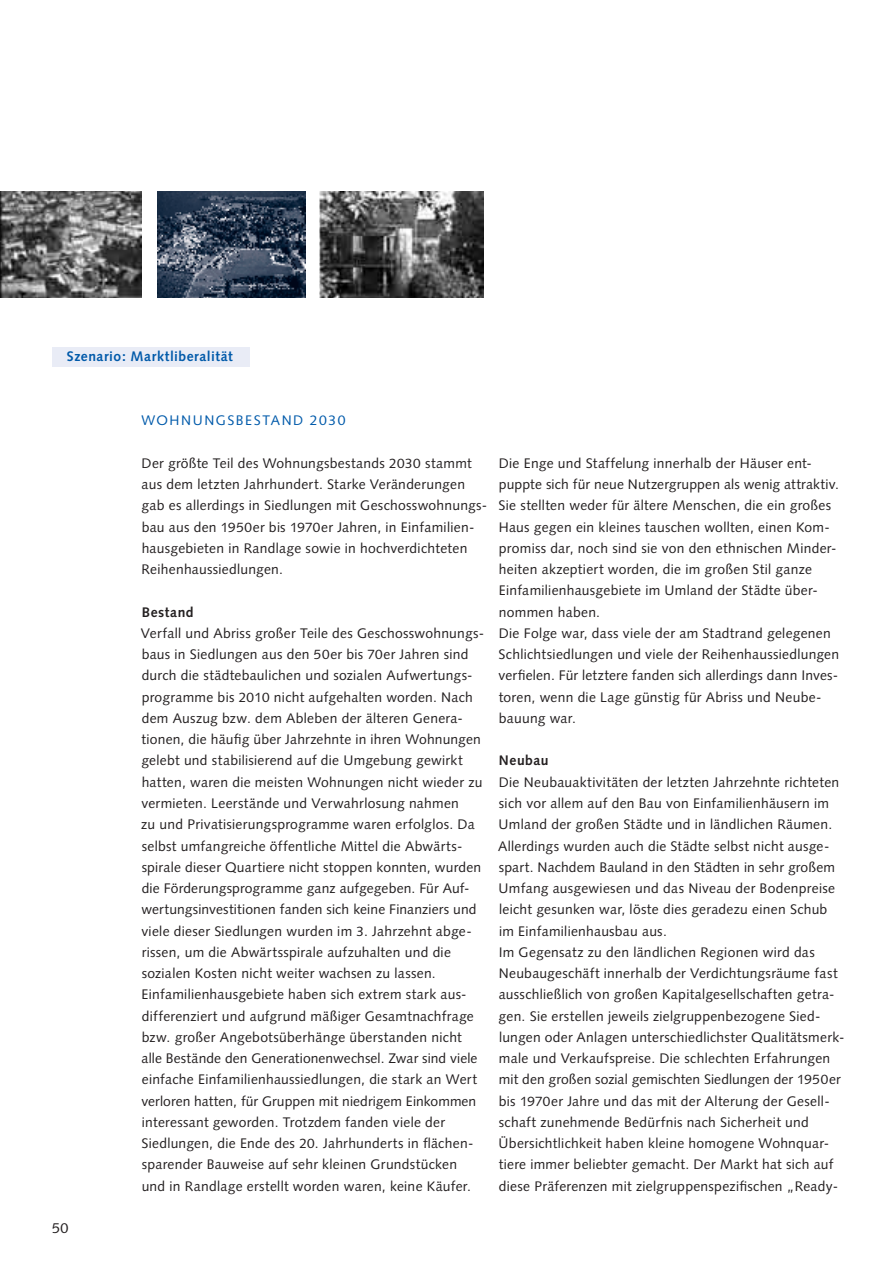
<style>
.page{position:relative;width:893px;height:1263px;background:#fff}
.page>*{position:absolute;margin:0;border:0;box-sizing:border-box;transform-origin:0 0}
.t1{font:14.25px "Syntax";color:#231f20}
.t2{font:13.8px/21.3px "Syntax";letter-spacing:.02em;color:#231f20}
.t3{font:700 13.8px "Syntax";letter-spacing:.04em;color:#015aaa}
.t4{font:13.8px "Syntax";letter-spacing:.115em;color:#015aaa}
.t5{font:700 13.8px "Syntax";letter-spacing:.04em;color:#231f20}
.s1{font-size:13.5px}
</style>
<div class="page">
<div style="left:52px;top:348px;width:198px;height:19px;background:#e9ecf6"></div>
<img style="left:0;top:191px;width:141px;height:107px">
<img style="left:157px;top:191px;width:148px;height:107px">
<img style="left:320px;top:191px;width:164px;height:107px">
<p class="t3" style="left:67px;top:349px;width:167px">Szenario: Marktliberalität</p>
<p class="t1" style="left:52px;top:1220px;width:18px">50</p>
<p class="t4" style="left:141px;top:412px;width:206px">WOHNUNGSBESTAND 2030</p>
<p class="t2" style="left:141px;top:452px;width:347px">Der größte Teil des Wohnungsbestands <span class="s1">2030</span> stammt aus dem letzten Jahrhundert. Starke Veränderungen gab es allerdings in Siedlungen mit Geschosswohnungs&shy;bau aus den <span class="s1">1950</span>er bis <span class="s1">1970</span>er Jahren, in Einfamilien&shy;hausgebieten in Randlage sowie in hochverdichteten Reihenhaussiedlungen.</p>
<p class="t5" style="left:142px;top:604px;width:53px">Bestand</p>
<p class="t2" style="left:141px;top:622px;width:345px">Verfall und Abriss großer Teile des Geschosswohnungs&shy;baus in Siedlungen aus den <span class="s1">50</span>er bis <span class="s1">70</span>er Jahren sind durch die städtebaulichen und sozialen Aufwertungs&shy;programme bis <span class="s1">2010</span> nicht aufgehalten worden. Nach dem Auszug bzw. dem Ableben der älteren Genera&shy;tionen, die häufig über Jahrzehnte in ihren Wohnungen gelebt und stabilisierend auf die Umgebung gewirkt hatten, waren die meisten Wohnungen nicht wieder zu vermieten. Leerstände und Verwahrlosung nahmen<br>zu und Privatisierungsprogramme waren erfolglos. Da selbst umfangreiche öffentliche Mittel die Abwärts&shy;spirale dieser Quartiere nicht stoppen konnten, wurden die Förderungsprogramme ganz aufgegeben. Für Auf&shy;wertungsinvestitionen fanden sich keine Finanziers und viele dieser Siedlungen wurden im <span class="s1">3</span>. Jahrzehnt abge&shy;rissen, um die Abwärtsspirale aufzuhalten und die sozialen Kosten nicht weiter wachsen zu lassen.<br>Einfamilienhausgebiete haben sich extrem stark aus&shy;differenziert und aufgrund mäßiger Gesamtnachfrage bzw. großer Angebotsüberhänge überstanden nicht alle Bestände den Generationenwechsel. Zwar sind viele einfache Einfamilienhaussiedlungen, die stark an Wert verloren hatten, für Gruppen mit niedrigem Einkommen interessant geworden. Trotzdem fanden viele der Siedlungen, die Ende des <span class="s1">20</span>. Jahrhunderts in flächen&shy;sparender Bauweise auf sehr kleinen Grundstücken<br>und in Randlage erstellt worden waren, keine Käufer.</p>
<p class="t2" style="left:499px;top:452px;width:342px">Die Enge und Staffelung innerhalb der Häuser ent&shy;puppte sich für neue Nutzergruppen als wenig attraktiv.<br>Sie stellten weder für ältere Menschen, die ein großes Haus gegen ein kleines tauschen wollten, einen Kom&shy;promiss dar, noch sind sie von den ethnischen Minder&shy;heiten akzeptiert worden, die im großen Stil ganze Einfamilienhausgebiete im Umland der Städte über&shy;nommen haben.<br>Die Folge war, dass viele der am Stadtrand gelegenen Schlichtsiedlungen und viele der Reihenhaussiedlungen verfielen. Für letztere fanden sich allerdings dann Inves&shy;toren, wenn die Lage günstig für Abriss und Neube&shy;bauung war.</p>
<p class="t5" style="left:499px;top:753px;width:51px">Neubau</p>
<p class="t2" style="left:498px;top:771px;width:348px">Die Neubauaktivitäten der letzten Jahrzehnte richteten sich vor allem auf den Bau von Einfamilienhäusern im Umland der großen Städte und in ländlichen Räumen.<br>Allerdings wurden auch die Städte selbst nicht ausge&shy;spart. Nachdem Bauland in den Städten in sehr großem Umfang ausgewiesen und das Niveau der Bodenpreise leicht gesunken war, löste dies geradezu einen Schub im Einfamilienhausbau aus.<br>Im Gegensatz zu den ländlichen Regionen wird das Neubaugeschäft innerhalb der Verdichtungsräume fast ausschließlich von großen Kapitalgesellschaften getra&shy;gen. Sie erstellen jeweils zielgruppenbezogene Sied&shy;lungen oder Anlagen unterschiedlichster Qualitätsmerk&shy;male und Verkaufspreise. Die schlechten Erfahrungen mit den großen sozial gemischten Siedlungen der <span class="s1">1950</span>er bis <span class="s1">1970</span>er Jahre und das mit der Alterung der Gesell&shy;schaft zunehmende Bedürfnis nach Sicherheit und Übersichtlichkeit haben kleine homogene Wohnquar&shy;tiere immer beliebter gemacht. Der Markt hat sich auf diese Präferenzen mit zielgruppenspezifischen „Ready-</p>
</div>
